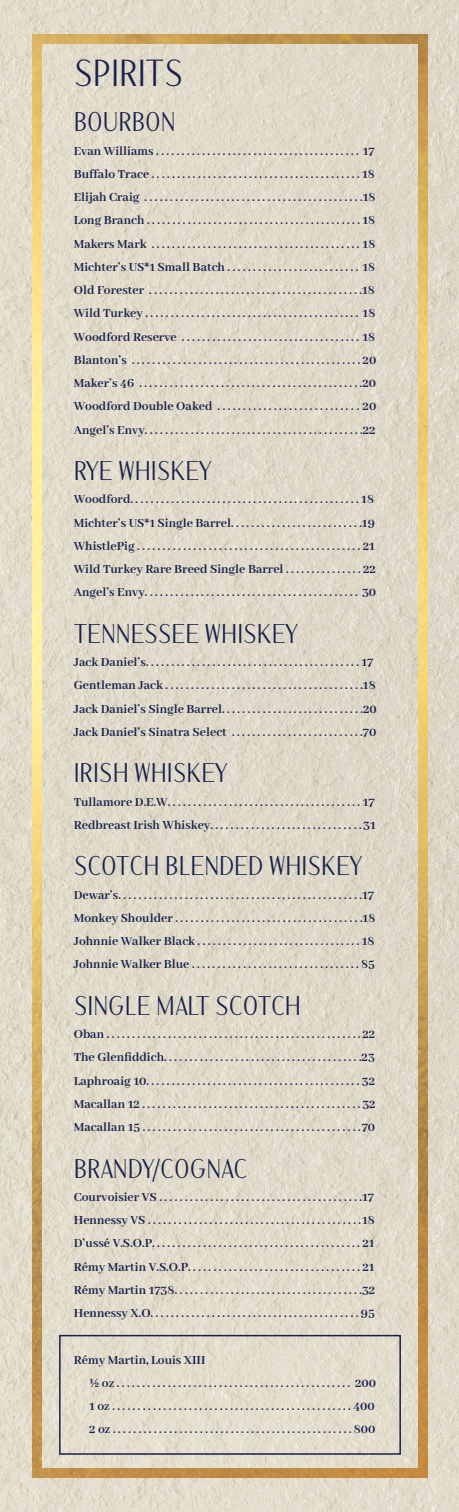
<style>
.page{position:relative;width:459px;height:1512px;background:#fff}
.page>*{position:absolute;margin:0;border:0;box-sizing:border-box;transform-origin:0 0}
.t1{font:700 39px "Olimpico";color:#17214b}
.t2{font:700 28.05px "Olimpico";color:#17214b}
.t3{font:700 13.5px "Abhaya Libre";color:#17214b}
</style>
<div class="page">
<img style="left:0;top:0;width:459px;height:1512px">
<img style="left:33px;top:34px;width:395px;height:1444px">
<img style="left:42px;top:44px;width:376px;height:1424px">
<div style="left:59px;top:1335px;width:342px;height:120px;border:2px solid #17214b"></div>
<p class="t1" style="left:74px;top:53px;width:111px">SPIRITS</p>
<p class="t2" style="left:74px;top:107px;width:103px">BOURBON</p>
<p class="t3" style="left:74px;top:143px;width:303px">Evan Williams . . . . . . . . . . . . . . . . . . . . . . . . . . . . . . . . . . . . . . . . 17</p>
<p class="t3" style="left:74px;top:167px;width:303px">Buffalo Trace . . . . . . . . . . . . . . . . . . . . . . . . . . . . . . . . . . . . . . . . . 18</p>
<p class="t3" style="left:74px;top:190px;width:303px">Elijah Craig . . . . . . . . . . . . . . . . . . . . . . . . . . . . . . . . . . . . . . . . . . .18</p>
<p class="t3" style="left:74px;top:213px;width:303px">Long Branch . . . . . . . . . . . . . . . . . . . . . . . . . . . . . . . . . . . . . . . . . . 18</p>
<p class="t3" style="left:74px;top:236px;width:303px">Makers Mark . . . . . . . . . . . . . . . . . . . . . . . . . . . . . . . . . . . . . . . . . 18</p>
<p class="t3" style="left:74px;top:260px;width:303px">Michter’s US*1 Small Batch . . . . . . . . . . . . . . . . . . . . . . . . . . 18</p>
<p class="t3" style="left:74px;top:283px;width:303px">Old Forester . . . . . . . . . . . . . . . . . . . . . . . . . . . . . . . . . . . . . . . . . .18</p>
<p class="t3" style="left:74px;top:306px;width:303px">Wild Turkey . . . . . . . . . . . . . . . . . . . . . . . . . . . . . . . . . . . . . . . . . . 18</p>
<p class="t3" style="left:74px;top:329px;width:303px">Woodford Reserve . . . . . . . . . . . . . . . . . . . . . . . . . . . . . . . . . . . 18</p>
<p class="t3" style="left:74px;top:353px;width:304px">Blanton’s . . . . . . . . . . . . . . . . . . . . . . . . . . . . . . . . . . . . . . . . . . . . . 20</p>
<p class="t3" style="left:74px;top:376px;width:304px">Maker’s 46 . . . . . . . . . . . . . . . . . . . . . . . . . . . . . . . . . . . . . . . . . . . .20</p>
<p class="t3" style="left:74px;top:399px;width:304px">Woodford Double Oaked . . . . . . . . . . . . . . . . . . . . . . . . . . . . 20</p>
<p class="t3" style="left:74px;top:422px;width:303px">Angel’s Envy. . . . . . . . . . . . . . . . . . . . . . . . . . . . . . . . . . . . . . . . . . .22</p>
<p class="t2" style="left:74px;top:456px;width:140px">RYE WHISKEY</p>
<p class="t3" style="left:74px;top:492px;width:302px">Woodford. . . . . . . . . . . . . . . . . . . . . . . . . . . . . . . . . . . . . . . . . . . . . 18</p>
<p class="t3" style="left:74px;top:515px;width:303px">Michter’s US*1 Single Barrel. . . . . . . . . . . . . . . . . . . . . . . . . .19</p>
<p class="t3" style="left:74px;top:539px;width:303px">WhistlePig . . . . . . . . . . . . . . . . . . . . . . . . . . . . . . . . . . . . . . . . . . . . 21</p>
<p class="t3" style="left:74px;top:562px;width:304px">Wild Turkey Rare Breed Single Barrel . . . . . . . . . . . . . . . 22</p>
<p class="t3" style="left:74px;top:585px;width:304px">Angel’s Envy. . . . . . . . . . . . . . . . . . . . . . . . . . . . . . . . . . . . . . . . . . 30</p>
<p class="t2" style="left:74px;top:619px;width:226px">TENNESSEE WHISKEY</p>
<p class="t3" style="left:74px;top:655px;width:301px">Jack Daniel’s. . . . . . . . . . . . . . . . . . . . . . . . . . . . . . . . . . . . . . . . . . 17</p>
<p class="t3" style="left:74px;top:678px;width:304px">Gentleman Jack . . . . . . . . . . . . . . . . . . . . . . . . . . . . . . . . . . . . . . .18</p>
<p class="t3" style="left:74px;top:701px;width:305px">Jack Daniel’s Single Barrel. . . . . . . . . . . . . . . . . . . . . . . . . . . .20</p>
<p class="t3" style="left:74px;top:725px;width:304px">Jack Daniel’s Sinatra Select . . . . . . . . . . . . . . . . . . . . . . . . . .70</p>
<p class="t2" style="left:74px;top:758px;width:156px">IRISH WHISKEY</p>
<p class="t3" style="left:74px;top:794px;width:302px">Tullamore D.E.W. . . . . . . . . . . . . . . . . . . . . . . . . . . . . . . . . . . . . . 17</p>
<p class="t3" style="left:74px;top:818px;width:304px">Redbreast Irish Whiskey. . . . . . . . . . . . . . . . . . . . . . . . . . . . . .31</p>
<p class="t2" style="left:74px;top:851px;width:290px">SCOTCH BLENDED WHISKEY</p>
<p class="t3" style="left:74px;top:887px;width:302px">Dewar’s. . . . . . . . . . . . . . . . . . . . . . . . . . . . . . . . . . . . . . . . . . . . . . . .17</p>
<p class="t3" style="left:74px;top:911px;width:303px">Monkey Shoulder . . . . . . . . . . . . . . . . . . . . . . . . . . . . . . . . . . . . .18</p>
<p class="t3" style="left:74px;top:934px;width:302px">Johnnie Walker Black . . . . . . . . . . . . . . . . . . . . . . . . . . . . . . . . 18</p>
<p class="t3" style="left:74px;top:957px;width:303px">Johnnie Walker Blue . . . . . . . . . . . . . . . . . . . . . . . . . . . . . . . . . 85</p>
<p class="t2" style="left:74px;top:991px;width:229px">SINGLE MALT SCOTCH</p>
<p class="t3" style="left:74px;top:1027px;width:303px">Oban . . . . . . . . . . . . . . . . . . . . . . . . . . . . . . . . . . . . . . . . . . . . . . . . . . 22</p>
<p class="t3" style="left:74px;top:1050px;width:303px">The Glenfiddich. . . . . . . . . . . . . . . . . . . . . . . . . . . . . . . . . . . . . . .23</p>
<p class="t3" style="left:74px;top:1073px;width:303px">Laphroaig 10. . . . . . . . . . . . . . . . . . . . . . . . . . . . . . . . . . . . . . . . . . 32</p>
<p class="t3" style="left:74px;top:1097px;width:303px">Macallan 12 . . . . . . . . . . . . . . . . . . . . . . . . . . . . . . . . . . . . . . . . . . . 32</p>
<p class="t3" style="left:74px;top:1120px;width:303px">Macallan 15 . . . . . . . . . . . . . . . . . . . . . . . . . . . . . . . . . . . . . . . . . . .70</p>
<p class="t2" style="left:74px;top:1153px;width:175px">BRANDY/COGNAC</p>
<p class="t3" style="left:74px;top:1190px;width:302px">Courvoisier VS . . . . . . . . . . . . . . . . . . . . . . . . . . . . . . . . . . . . . . . .17</p>
<p class="t3" style="left:74px;top:1213px;width:303px">Hennessy VS . . . . . . . . . . . . . . . . . . . . . . . . . . . . . . . . . . . . . . . . . .18</p>
<p class="t3" style="left:74px;top:1236px;width:302px">D’ussé V.S.O.P. . . . . . . . . . . . . . . . . . . . . . . . . . . . . . . . . . . . . . . . . 21</p>
<p class="t3" style="left:74px;top:1259px;width:302px">Rémy Martin V.S.O.P. . . . . . . . . . . . . . . . . . . . . . . . . . . . . . . . . . 21</p>
<p class="t3" style="left:74px;top:1283px;width:303px">Rémy Martin 1738. . . . . . . . . . . . . . . . . . . . . . . . . . . . . . . . . . . . .32</p>
<p class="t3" style="left:74px;top:1306px;width:303px">Hennessy X.O. . . . . . . . . . . . . . . . . . . . . . . . . . . . . . . . . . . . . . . . . 95</p>
<p class="t3" style="left:74px;top:1352px;width:133px">Rémy Martin, Louis XIII</p>
<p class="t3" style="left:89px;top:1376px;width:289px">½ oz . . . . . . . . . . . . . . . . . . . . . . . . . . . . . . . . . . . . . . . . . . . . . . 200</p>
<p class="t3" style="left:89px;top:1399px;width:287px">1 oz . . . . . . . . . . . . . . . . . . . . . . . . . . . . . . . . . . . . . . . . . . . . . . . 400</p>
<p class="t3" style="left:89px;top:1422px;width:288px">2 oz . . . . . . . . . . . . . . . . . . . . . . . . . . . . . . . . . . . . . . . . . . . . . . . 800</p>
</div>
